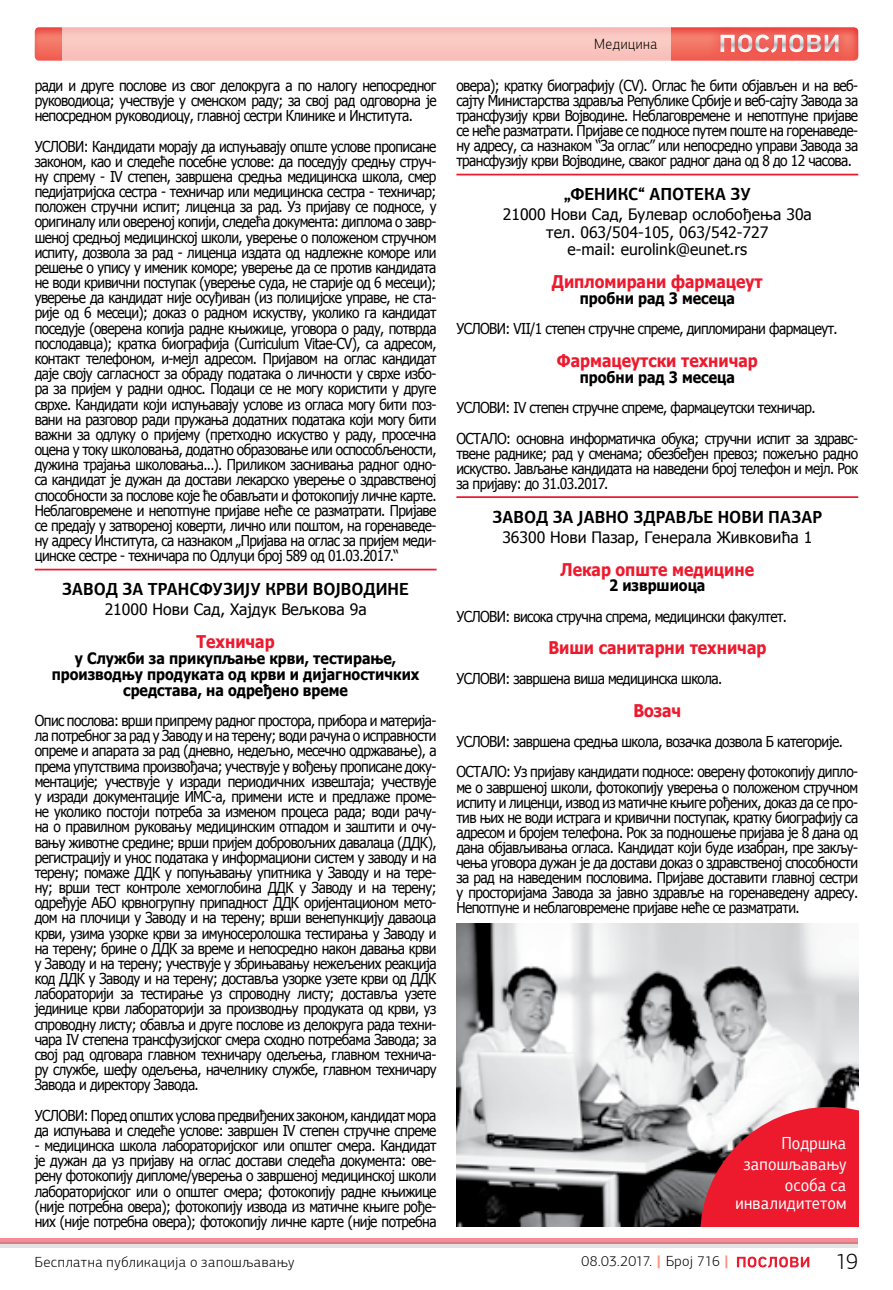
<style>
.page{position:relative;width:893px;height:1290px;background:#fff}
.page>*{position:absolute;margin:0;border:0;box-sizing:border-box;transform-origin:0 0}
.t1{font:300 22.75px "PF Agora Sans Pro";color:#000}
.t2{font:700 17.5px "Tahoma";color:#ed1a2e;scale:.9 1}
.t3{font:700 17.5px "PF Agora Sans Pro";letter-spacing:-.005em;color:#000;scale:.93 1}
.t4{font:17.5px/21px "PF Agora Sans Pro";letter-spacing:.01em;color:#fff;text-align:right;scale:.92 1}
.t5{font:15.75px/17.5px "Tahoma";color:#000;text-align:center}
.t6{font:700 15.75px/15.9px "Tahoma";color:#000;text-align:center;scale:.9 1}
.t7{font:15.05px/15.2px "Tahoma";letter-spacing:-.04em;color:#000;text-align:justify;scale:.91 1}
.t8{font:300 14.88px "PF Agora Sans Pro";letter-spacing:.035em;color:#000;scale:.93 1}
.t9{font:300 14.7px "PF Agora Sans Pro";letter-spacing:.035em;color:#000}
.t10{font:300 14.7px "PF Agora Sans Pro";letter-spacing:.01em;color:#000}
.s1{font-weight:900;color:#f69780}
</style>
<div class="page">
<div style="left:0;top:1238px;width:858px;height:5px;background:#f68c96"></div>
<svg style="left:0;top:1242px;width:858px;height:5px;fill:#e3e3e3"></svg>
<svg style="left:737px;top:1256px;width:72px;height:12px"></svg>
<svg style="left:35px;top:28px;width:823px;height:33px"></svg>
<svg style="left:62px;top:27px;width:609px;height:34px;fill:#f9c5bf"></svg>
<div style="left:709px;top:23px;width:140px;height:41px;background:#ed1a2e;opacity:.75"></div>
<svg style="left:720px;top:34px;width:118px;height:19px"></svg>
<hr style="left:35px;top:569px;width:402px;height:1px;background:#ed1a2e">
<hr style="left:456px;top:174px;width:402px;height:1px;background:#ed1a2e">
<hr style="left:456px;top:496px;width:402px;height:2px;background:#ed1a2e">
<img style="left:456px;top:924px;width:402px;height:303px">
<svg style="left:700px;top:1107px;width:158px;height:120px"></svg>
<p class="t7" style="left:35px;top:79px;width:443px">ради и друге послове из свог делокруга а по налогу непосредног руководиоца; учествује у сменском раду; за свој рад одговорна је непосредном руководиоцу, главној сестри Клинике и Института.</p>
<p class="t7" style="left:35px;top:139px;width:443px">УСЛОВИ: Кандидати морају да испуњавају опште услове прописане законом, као и следеће посебне услове: да поседују средњу струч&shy;ну спрему - IV степен, завршена средња медицинска школа, смер педијатријска сестра - техничар или медицинска сестра - техничар; положен стручни испит; лиценца за рад. Уз пријаву се подносе, у оригиналу или овереној копији, следећа документа: диплома о завр&shy;шеној средњој медицинској школи, уверење о положеном стручном испиту, дозвола за рад - лиценца издата од надлежне коморе или решење о упису у именик коморе; уверење да се против кандидата не води кривични поступак (уверење суда, не старије од 6 месеци); уверење да кандидат није осуђиван (из полицијске управе, не ста&shy;рије од 6 месеци); доказ о радном искуству, уколико га кандидат поседује (оверена копија радне књижице, уговора о раду, потврда послодавца); кратка биографија (Curriculum Vitae-CV), са адресом, контакт телефоном, и-мејл адресом. Пријавом на оглас кандидат даје своју сагласност за обраду података о личности у сврхе избо&shy;ра за пријем у радни однос. Подаци се не могу користити у друге сврхе. Кандидати који испуњавају услове из огласа могу бити поз&shy;вани на разговор ради пружања додатних података који могу бити важни за одлуку о пријему (претходно искуство у раду, просечна оцена у току школовања, додатно образовање или оспособљености, дужина трајања школовања...). Приликом заснивања радног одно&shy;са кандидат је дужан да достави лекарско уверење о здравственој способности за послове које ће обављати и фотокопију личне карте.<br>Неблаговремене и непотпуне пријаве неће се разматрати. Пријаве се предају у затвореној коверти, лично или поштом, на горенаведе&shy;ну адресу Института, са назнаком „Пријава на оглас за пријем меди&shy;цинске сестре - техничара по Одлуци број 589 од 01.03.2017.“</p>
<p class="t3" style="left:62px;top:578px;width:374px">ЗАВОД ЗА ТРАНСФУЗИЈУ КРВИ ВОЈВОДИНЕ</p>
<p class="t5" style="left:105px;top:602px;width:263px">21000 Нови Сад, Хајдук Вељкова 9а</p>
<p class="t2" style="left:197px;top:629px;width:88px">Техничар</p>
<p class="t6" style="left:52px;top:651px;width:410px">у Служби за прикупљање крви, тестирање, производњу продуката од крви и дијагностичких средстава, на одређено време</p>
<p class="t7" style="left:35px;top:714px;width:443px">Опис послова: врши припрему радног простора, прибора и материја&shy;ла потребног за рад у Заводу и на терену; води рачуна о исправности опреме и апарата за рад (дневно, недељно, месечно одржавање), а према упутствима произвођача; учествује у вођењу прописане доку&shy;ментације; учествује у изради периодичних извештаја; учествује у изради документације ИМС-а, примени исте и предлаже проме&shy;не уколико постоји потреба за изменом процеса рада; води рачу&shy;на о правилном руковању медицинским отпадом и заштити и очу&shy;вању животне средине; врши пријем добровољних давалаца (ДДК), регистрацију и унос података у информациони систем у заводу и на терену; помаже ДДК у попуњавању упитника у Заводу и на тере&shy;ну; врши тест контроле хемоглобина ДДК у Заводу и на терену; одређује АБО крвногрупну припадност ДДК оријентационом мето&shy;дом на плочици у Заводу и на терену; врши венепункцију даваоца крви, узима узорке крви за имуносеролошка тестирања у Заводу и на терену; брине о ДДК за време и непосредно након давања крви у Заводу и на терену; учествује у збрињавању нежељених реакција код ДДК у Заводу и на терену; доставља узорке узете крви од ДДК лабораторији за тестирање уз спроводну листу; доставља узете јединице крви лабораторији за производњу продуката од крви, уз спроводну листу; обавља и друге послове из делокруга рада техни&shy;чара IV степена трансфузијског смера сходно потребама Завода; за свој рад одговара главном техничару одељења, главном технича&shy;ру службе, шефу одељења, начелнику службе, главном техничару Завода и директору Завода.</p>
<p class="t7" style="left:35px;top:1108px;width:443px">УСЛОВИ: Поред општих услова предвиђених законом, кандидат мора да испуњава и следеће услове: завршен IV степен стручне спреме</p>
<p class="t7" style="left:35px;top:1139px;width:443px">- медицинска школа лабораторијског или општег смера. Кандидат је дужан да уз пријаву на оглас достави следећа документа: ове&shy;рену фотокопију дипломе/уверења о завршеној медицинској школи лабораторијског или о општег смера; фотокопију радне књижице (није потребна овера); фотокопију извода из матичне књиге рође&shy;них (није потребна овера); фотокопију личне карте (није потребна</p>
<p class="t8" style="left:594px;top:35px;width:69px">Mедицина</p>
<p class="t7" style="left:456px;top:79px;width:443px">овера); кратку биографију (CV). Оглас ће бити објављен и на веб&shy;сајту Министарства здравља Републике Србије и веб-сајту Завода за трансфузију крви Војводине. Неблаговремене и непотпуне пријаве се неће разматрати. Пријаве се подносе путем поште на горенаведе&shy;ну адресу, са назнаком “За оглас” или непосредно управи Завода за трансфузију крви Војводине, сваког радног дана од 8 до 12 часова.</p>
<p class="t3" style="left:564px;top:183px;width:202px">„ФЕНИКС“ АПОТЕКА ЗУ</p>
<p class="t5" style="left:503px;top:207px;width:311px">21000 Нови Сад, Булевар ослобођења 30а тел. 063/504-105, 063/542-727<br>e-mail: eurolink@eunet.rs</p>
<p class="t2" style="left:552px;top:269px;width:236px">Дипломирани фармацеут</p>
<p class="t6" style="left:580px;top:291px;width:174px">пробни рад 3 месеца</p>
<p class="t7" style="left:456px;top:322px;width:421px">УСЛОВИ: VII/1 степен стручне спреме, дипломирани фармацеут.</p>
<p class="t2" style="left:557px;top:348px;width:225px">Фармацеутски техничар</p>
<p class="t6" style="left:580px;top:369px;width:174px">пробни рад 3 месеца</p>
<p class="t7" style="left:456px;top:394px;width:443px;line-height:30.3px">УСЛОВИ: IV степен стручне спреме, фармацеутски техничар.<br>ОСТАЛО: основна информатичка обука; стручни испит за здравс-</p>
<p class="t7" style="left:456px;top:446px;width:443px">твене раднике; рад у сменама; обезбеђен превоз; пожељно радно искуство. Јављање кандидата на наведени број телефон и мејл. Рок за пријаву: до 31.03.2017.</p>
<p class="t3" style="left:492px;top:506px;width:356px">ЗАВОД ЗА ЈАВНО ЗДРАВЉЕ НОВИ ПАЗАР</p>
<p class="t5" style="left:502px;top:529px;width:311px">36300 Нови Пазар, Генерала Живковића 1</p>
<p class="t2" style="left:561px;top:557px;width:217px">Лекар опште медицине</p>
<p class="t6" style="left:609px;top:578px;width:108px">2 извршиоца</p>
<p class="t7" style="left:456px;top:609px;width:365px">УСЛОВИ: висока стручна спрема, медицински факултет.</p>
<p class="t2" style="left:548px;top:635px;width:244px">Виши санитарни техничар</p>
<p class="t7" style="left:456px;top:672px;width:294px">УСЛОВИ: завршена виша медицинска школа.</p>
<p class="t2" style="left:633px;top:698px;width:55px">Возач</p>
<p class="t7" style="left:456px;top:727px;width:443px;line-height:30.3px">УСЛОВИ: завршена средња школа, возачка дозвола Б категорије.<br>ОСТАЛО: Уз пријаву кандидати подносе: оверену фотокопију дипло-</p>
<p class="t7" style="left:456px;top:780px;width:443px">ме о завршеној школи, фотокопију уверења о положеном стручном испиту и лиценци, извод из матичне књиге рођених, доказ да се про&shy;тив њих не води истрага и кривични поступак, кратку биографију са адресом и бројем телефона. Рок за подношење пријава је 8 дана од дана објављивања огласа. Кандидат који буде изабран, пре закљу&shy;чења уговора дужан је да достави доказ о здравственој способности за рад на наведеним пословима. Пријаве доставити главној сестри у просторијама Завода за јавно здравље на горенаведену адресу.<br>Непотпуне и неблаговремене пријаве неће се разматрати.</p>
<p class="t4" style="left:743px;top:1133px;width:114px">Подршка запошљавању особа са</p>
<p class="t4" style="left:735px;top:1192px;width:122px">инвалидитетом</p>
<p class="t9" style="left:35px;top:1253px;width:261px">Бесплатна публикација о запошљавању</p>
<p class="t10" style="left:582px;top:1253px;width:149px">08.03.2017. <span class="s1">|</span> Број 716 <span class="s1">|</span></p>
<h1 class="t1" style="left:835px;top:1248px;width:24px">19</h1>
</div>
